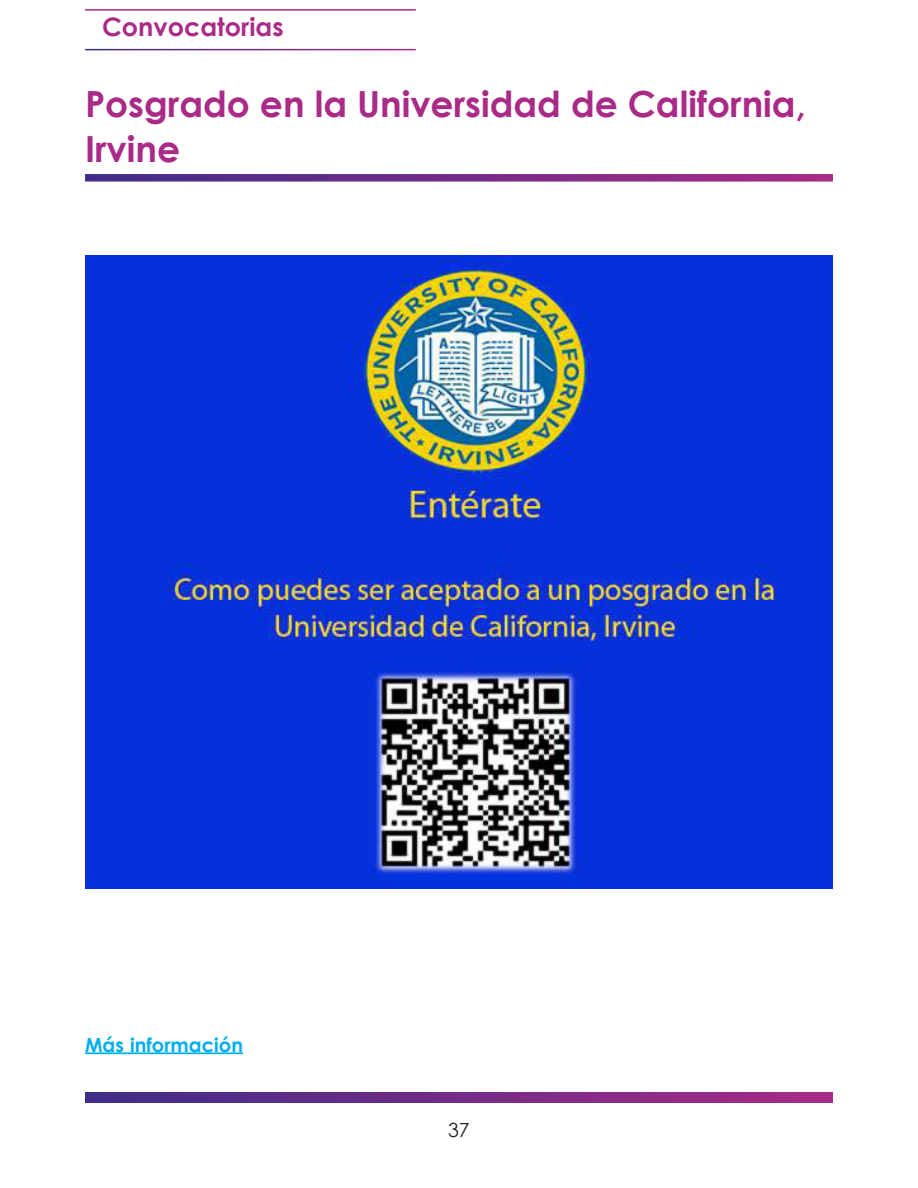
<style>
.page{position:relative;width:918px;height:1188px;background:#fff}
.page>*{position:absolute;margin:0;border:0;box-sizing:border-box;transform-origin:0 0}
.cabeza1Convocatorias{font:700 36px/45px "Century Gothic";color:#aa2b87}
.t1{font:700 25.5px "Century Gothic";color:#aa2b87}
.cuerpoArticulos_sin{font:700 19.5px "Century Gothic";color:#00aeef}
.cuerpo{font:19.5px "Century Gothic";color:#231f20}
</style>
<div class="page">
<hr style="left:85px;top:9px;width:331px;height:2px;background:#aa2b87">
<svg style="left:85px;top:1093px;width:748px;height:10px;background:#732c87"></svg>
<hr style="left:85px;top:1052px;width:158px;height:2px;background:#00aeef">
<img style="left:85px;top:255px;width:748px;height:634px">
<svg style="left:85px;top:174px;width:748px;height:8px;background:#7c398e"></svg>
<p class="t1" style="left:102px;top:8px;width:183px">Convocatorias</p>
<p class="cabeza1Convocatorias" style="left:85px;top:79px;width:722px">Posgrado en la Universidad de California,<br>Irvine</p>
<p class="cuerpoArticulos_sin" style="left:85px;top:1030px;width:160px">Más información</p>
<p class="cuerpo" style="left:448px;top:1116px;width:23px">37</p>
</div>
